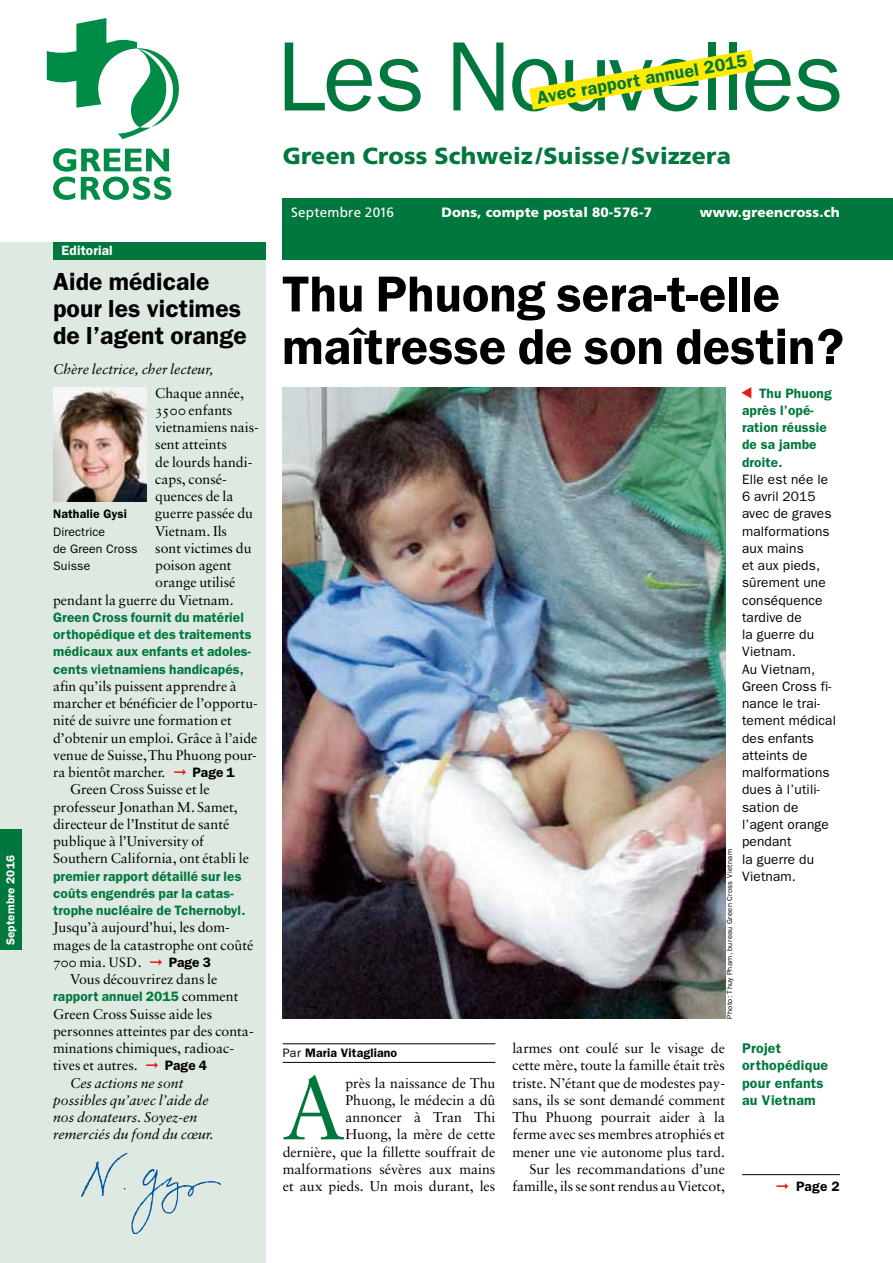
<style>
.page{position:relative;width:893px;height:1263px;background:#fff}
.page>*{position:absolute;margin:0;border:0;box-sizing:border-box;transform-origin:0 0}
.t1{font:99px "ITC Franklin Gothic Std";letter-spacing:-.03em;color:#00773d}
.t2{font:88.2px "Sabon";color:#00773d}
.t3{font:600 50.7px/52.5px "ITC Franklin Gothic Std";color:#000}
.t4{font:600 24.75px/27px "ITC Franklin Gothic Std";letter-spacing:.005em;color:#000}
.t5{font:900 23.25px "Frutiger";letter-spacing:.01em;color:#00773d}
.t6{font:600 18px "ITC Franklin Gothic Std";color:#00773d}
.t7{font:14.1px/17.2px "Sabon";color:#000}
.t8{font:italic 14.1px "Sabon";color:#000}
.t9{font:600 14.1px/17.2px "ITC Franklin Gothic Std";letter-spacing:.02em;color:#00773d}
.t10{font:13.95px/17.2px "Sabon";color:#000}
.t11{font:600 13.65px/17.2px "ITC Franklin Gothic Std";letter-spacing:.01em;color:#00773d}
.t12{font:13.65px/17.2px "ITC Franklin Gothic Std";letter-spacing:.01em;color:#000}
.t13{font:600 13.65px "ITC Franklin Gothic Std";color:#000}
.t14{font:900 13.5px "Frutiger";letter-spacing:.015em;color:#fff}
.t15{font:13.5px "Frutiger";letter-spacing:.015em;color:#fff}
.t16{font:600 13.5px "ITC Franklin Gothic Std";letter-spacing:.01em;color:#fff}
.t17{font:600 12.3px "ITC Franklin Gothic Std";letter-spacing:.01em;color:#000}
.t18{font:12.3px/17.2px "ITC Franklin Gothic Std";letter-spacing:.01em;color:#000}
.t19{font:600 11.7px "ITC Franklin Gothic Std";letter-spacing:.015em;color:#fff}
.t20{font:7.5px "ITC Franklin Gothic Std";letter-spacing:.04em;color:#000}
.s1{font-family:"Sabon Roman SC"}
.s2{color:#e41d13}
.s3{font-family:"ITC Franklin Gothic Std";font-weight:600;font-size:13.65px}
.s4{font-size:13.5px}
.s5{font-family:"Sabon";font-weight:400;font-size:14.1px;color:#000}
.s6{font-weight:400}
</style>
<div class="page">
<div style="left:0;top:242px;width:266px;height:1021px;background:#dde9e1"></div>
<div style="left:283px;top:198px;width:610px;height:62px;background:#00773d"></div>
<hr style="left:742px;top:1174px;width:98px;height:1px;background:#000">
<svg style="left:47px;top:18px;width:132px;height:121px"></svg>
<svg style="left:53px;top:148px;width:118px;height:52px"></svg>
<div style="left:53px;top:242px;width:213px;height:18px;background:#00773d"></div>
<div style="left:0;top:829px;width:21px;height:121px;background:#00773d"></div>
<hr style="left:283px;top:1043px;width:212px;height:1px;background:#000">
<hr style="left:283px;top:1062px;width:212px;height:1px;background:#000">
<svg style="left:529px;top:50px;width:226px;height:60px"></svg>
<img style="left:283px;top:387px;width:442px;height:632px">
<img style="left:53px;top:387px;width:94px;height:114px">
<img style="left:81px;top:1153px;width:140px;height:80px">
<p class="t19" style="left:3px;top:945px;width:92px;rotate:-90deg">Septembre 2016</p>
<p class="t16" style="left:62px;top:242px;width:9px">É</p>
<p class="t16" style="left:62px;top:242px;width:53px">Editorial</p>
<h3 class="t4" style="left:53px;top:268px;width:195px">Aide médicale pour les victimes de l’agent orange</h3>
<p class="t8" style="left:53px;top:361px;width:162px">Chère lectrice, cher lecteur,</p>
<p class="t7" style="left:155px;top:384px;width:105px">Chaque année,<br><span class="s1">3500</span> enfants vietnamiens nais&shy;sent atteints<br>de lourds handi&shy;caps, consé&shy;quences de la guerre passée du<br>Vietnam. Ils<br>sont victimes du poison agent orange utilisé</p>
<p class="t17" style="left:53px;top:507px;width:75px">Nathalie Gysi</p>
<p class="t18" style="left:53px;top:523px;width:86px">Directrice<br>de Green Cross<br>Suisse</p>
<p class="t7" style="left:53px;top:591px;width:182px">pendant la guerre du Vietnam.</p>
<p class="t11" style="left:53px;top:608px;width:200px">Green Cross fournit du matériel orthopédique et des traitements médicaux aux enfants et adoles&shy;cents vietnamiens handicapés,</p>
<p class="t10" style="left:53px;top:677px;width:206px">afin qu’ils puissent apprendre à marcher et bénéficier de l’opportu&shy;nité de suivre une formation et d’obtenir un emploi. Grâce à l’aide venue de Suisse, Thu Phuong pour&shy;ra bientôt marcher. <span class="s2">➞</span> <span class="s3">Page 1</span></p>
<p class="t7" style="left:53px;top:781px;width:197px;text-indent:17px">Green Cross Suisse et le professeur Jonathan M. Samet, directeur de l’Institut de santé publique à l’University of<br>Southern California, ont établi le</p>
<p class="t11" style="left:53px;top:867px;width:194px">premier rapport détaillé sur les coûts engendrés par la catas&shy;trophe nucléaire de Tchernobyl.</p>
<p class="t7" style="left:53px;top:919px;width:178px">Jusqu’à aujourd’hui, les dom-</p>
<p class="t7" style="left:53px;top:936px;width:202px">mages de la catastrophe ont coûté</p>
<p class="t7" style="left:53px;top:953px;width:159px"><span class="s1">700</span> mia. <span class="s4">USD</span>. <span class="s2">➞</span> <span class="s3">Page 3</span></p>
<p class="t7" style="left:70px;top:970px;width:149px">Vous découvrirez dans le</p>
<p class="t11" style="left:53px;top:988px;width:187px">rapport annuel 2015 <span class="s5">comment</span></p>
<p class="t7" style="left:53px;top:1005px;width:161px">Green Cross Suisse aide les</p>
<p class="t7" style="left:53px;top:1022px;width:202px">personnes atteintes par des conta-</p>
<p class="t7" style="left:53px;top:1039px;width:182px">minations chimiques, radioac-</p>
<p class="t7" style="left:53px;top:1057px;width:155px">tives et autres. <span class="s2">➞</span> <span class="s3">Page 4</span></p>
<p class="t8" style="left:70px;top:1074px;width:115px">Ces actions ne sont</p>
<p class="t8" style="left:53px;top:1092px;width:157px">possibles qu’avec l’aide de</p>
<p class="t8" style="left:53px;top:1109px;width:146px">nos donateurs. Soyez-en</p>
<p class="t8" style="left:53px;top:1126px;width:162px">remerciés du fond du cœur.</p>
<h1 class="t1" style="left:276px;top:20px;width:569px">Les Nouvelles</h1>
<p class="t6" style="left:535px;top:87px;width:214px;rotate:-10deg">Avec rapport annuel 2015</p>
<h3 class="t5" style="left:283px;top:142px;width:450px">Green Cross Schweiz/Suisse/Svizzera</h3>
<p class="t15" style="left:291px;top:204px;width:104px">Septembre 2016</p>
<p class="t14" style="left:441px;top:204px;width:212px">Dons, compte postal 80-576-7</p>
<p class="t14" style="left:700px;top:204px;width:142px">www.greencross.ch</p>
<h3 class="t3" style="left:282px;top:268px;width:563px">Thu Phuong sera-t-elle maîtresse de son destin?</h3>
<p class="t17" style="left:283px;top:1045px;width:116px"><span class="s6">Par</span> Maria Vitagliano</p>
<h2 class="t2" style="left:282px;top:1056px;width:65px">A</h2>
<p class="t7" style="left:283px;top:1074px;width:214px;text-align:right">près la naissance de Thu<br>Phuong, le médecin a dû<br>annoncer à Tran Thi<br>Huong, la mère de cette<br>dernière, que la fillette souffrait de malformations sévères aux mains et aux pieds. Un mois durant, les</p>
<p class="t20" style="left:725px;top:1019px;width:171px;rotate:-90deg">Photo: Thuy Pham, bureau Green Cross Vietnam</p>
<p class="t11" style="left:742px;top:384px;width:91px;text-indent:17px">Thu Phuong après l’opé&shy;ration réussie de sa jambe droite.</p>
<p class="t12" style="left:742px;top:471px;width:95px">Elle est née le<br>6 avril 2015 avec de graves malformations aux mains<br>et aux pieds, sûrement une conséquence tardive de<br>la guerre du<br>Vietnam.<br>Au Vietnam,<br>Green Cross fi&shy;nance le trai&shy;tement médical des enfants atteints de malformations dues à l’utili&shy;sation de l’agent orange pendant<br>la guerre du<br>Vietnam.</p>
<p class="t7" style="left:512px;top:1039px;width:214px;text-align:right">larmes ont coulé sur le visage de cette mère, toute la famille était très triste. N’étant que de modestes pay&shy;sans, ils se sont demandé comment Thu Phuong pourrait aider à la ferme avec ses membres atrophiés et mener une vie autonome plus tard.<br>Sur les recommandations d’une famille, ils se sont rendus au Vietcot,</p>
<p class="t9" style="left:742px;top:1040px;width:88px">Projet orthopédique pour enfants au Vietnam</p>
<p class="t13" style="left:776px;top:1178px;width:65px"><span class="s2">➞</span> Page 2</p>
</div>
